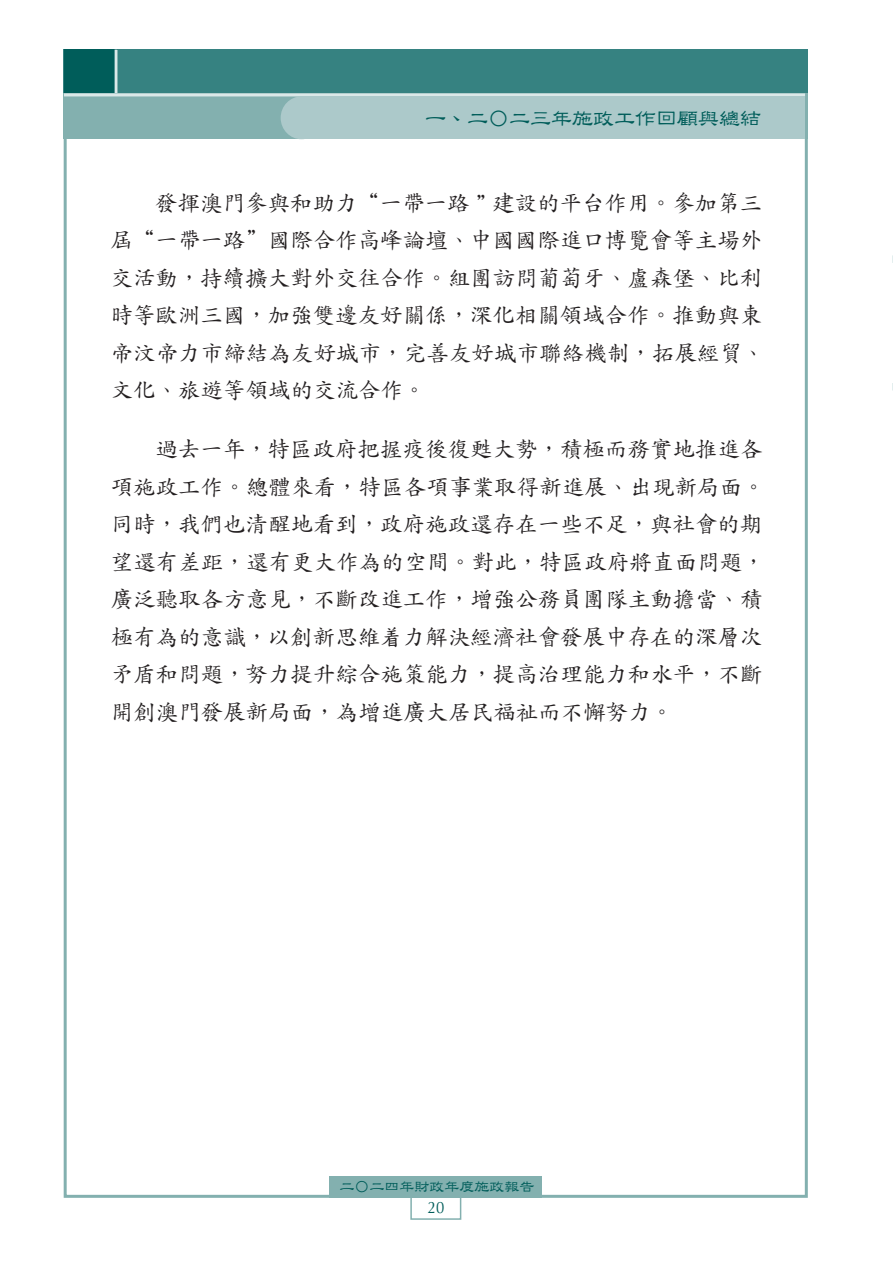
<style>
.page{position:relative;width:893px;height:1263px;background:#fff}
.page>*{position:absolute;margin:0;border:0;box-sizing:border-box;transform-origin:0 0}
.t1{font:22.5px/37.5px "DF Kai Shu HK W5";color:#231f20;text-align:justify}
.t2{font:21px "DF Li Shu HK W5";color:#005d5a}
.t3{font:16.5px "Optima";color:#005d5a;scale:.9 1}
.t4{font:15px "DF Li Shu HK W5";color:#005d5a}
</style>
<div class="page">
<hr style="left:892px;top:256px;width:1px;height:127px;background:#005d5a">
<div style="left:64px;top:50px;width:744px;height:89px;background:#368281"></div>
<div style="left:64px;top:50px;width:53px;height:89px;background:#005d5a"></div>
<hr style="left:115px;top:50px;width:3px;height:46px;background:#dbe8e8">
<div style="left:64px;top:94px;width:744px;height:45px;background:#83b0af"></div>
<hr style="left:64px;top:93px;width:741px;height:3px;background:#dbe8e8">
<div style="left:303px;top:96px;width:502px;height:43px;background:#acc9ca"></div>
<div style="left:281px;top:96px;width:41px;height:43px;background:#acc9ca;border-radius:50%"></div>
<div style="left:410px;top:1196px;width:51px;height:24px;border:2px solid #83b0af"></div>
<div style="left:330px;top:1176px;width:212px;height:22px;background:#83b0af"></div>
<p class="t2" style="left:425px;top:107px;width:337px">一、二○二三年施政工作回顧與總結</p>
<p class="t1" style="left:111px;top:184px;width:656px;text-indent:45px">發揮澳門參與和助力“一帶一路＂建設的平台作用。參加第三屆“一帶一路”國際合作高峰論壇、中國國際進口博覽會等主場外交活動，持續擴大對外交往合作。組團訪問葡萄牙、盧森堡、比利時等歐洲三國，加強雙邊友好關係，深化相關領域合作。推動與東帝汶帝力市締結為友好城市，完善友好城市聯絡機制，拓展經貿、文化、旅遊等領域的交流合作。</p>
<p class="t1" style="left:111px;top:430px;width:656px;text-indent:45px">過去一年，特區政府把握疫後復甦大勢，積極而務實地推進各項施政工作。總體來看，特區各項事業取得新進展、出現新局面。同時，我們也清醒地看到，政府施政還存在一些不足，與社會的期望還有差距，還有更大作為的空間。對此，特區政府將直面問題，廣泛聽取各方意見，不斷改進工作，增強公務員團隊主動擔當、積極有為的意識，以創新思維着力解決經濟社會發展中存在的深層次矛盾和問題，努力提升綜合施策能力，提高治理能力和水平，不斷開創澳門發展新局面，為增進廣大居民福祉而不懈努力。</p>
<p class="t4" style="left:339px;top:1178px;width:196px">二○二四年財政年度施政報告</p>
<p class="t3" style="left:428px;top:1198px;width:20px">20</p>
</div>
